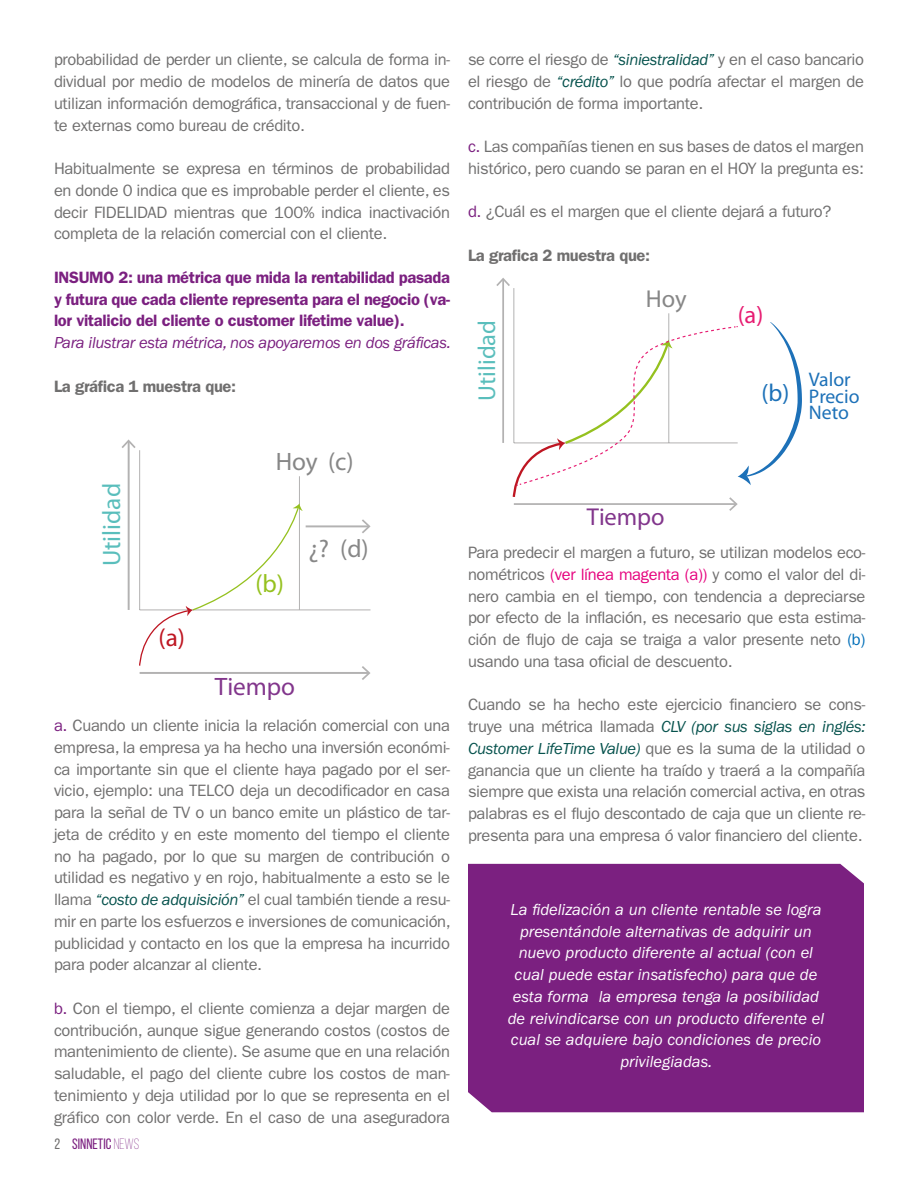
<style>
.page{position:relative;width:918px;height:1188px;background:#fff}
.page>*{position:absolute;margin:0;border:0;box-sizing:border-box;transform-origin:0 0}
.t1{font:25.2px "Myriad Pro";color:#878787}
.t2{font:25.2px "Myriad Pro";color:#5abebc}
.t3{font:25.2px "Myriad Pro";color:#82368c}
.t4{font:25.2px "Myriad Pro";color:#be1622}
.t5{font:25.2px "Myriad Pro";color:#95c11f}
.t6{font:24.45px "Myriad Pro";color:#5abebc}
.t7{font:24.45px "Myriad Pro";color:#82368c}
.t8{font:24.45px "Myriad Pro";color:#878787}
.t9{font:24.45px "Myriad Pro";color:#e71d72}
.t10{font:24.45px "Myriad Pro";color:#1d71b8}
.t11{font:19.65px/16.5px "Myriad Pro";color:#1d71b8}
.t12{font:16.5px/21.8px "ITC Franklin Gothic Std";letter-spacing:-.02em;color:#706f6f;text-align:justify}
.t13{font:italic 16.5px/21.8px "ITC Franklin Gothic Std";color:#fff;text-align:center}
.t14{font:600 16.5px/21.8px "ITC Franklin Gothic Std";letter-spacing:-.02em;color:#7b2080;text-align:justify}
.t15{font:italic 16.5px "ITC Franklin Gothic Std";letter-spacing:-.02em;color:#7b2080}
.t16{font:600 16.5px "ITC Franklin Gothic Std";letter-spacing:-.02em;color:#706f6f}
.t17{font:15px "Bebas Neue";color:#7b2080}
.s1{color:#7b2080}
.s2{font-style:italic;color:#06524d}
.s3{color:#706f6f}
.s4{font-weight:300}
.s5{color:#e6007d}
.s6{color:#006eb8}
</style>
<div class="page">
<div style="left:468px;top:864px;width:396px;height:248px;background:#7b2080"></div>
<hr style="left:128px;top:441px;width:2px;height:169px;background:#b3b2b2">
<svg style="left:122px;top:439px;width:14px;height:9px"></svg>
<hr style="left:306px;top:525px;width:63px;height:2px;background:#b3b2b2">
<svg style="left:362px;top:519px;width:9px;height:14px"></svg>
<hr style="left:139px;top:450px;width:1px;height:160px;background:#b3b2b2">
<hr style="left:299px;top:476px;width:1px;height:134px;background:#b3b2b2">
<hr style="left:140px;top:610px;width:231px;height:1px;background:#b3b2b2">
<hr style="left:140px;top:672px;width:229px;height:2px;background:#b3b2b2">
<svg style="left:362px;top:666px;width:9px;height:14px"></svg>
<svg style="left:139px;top:503px;width:164px;height:163px"></svg>
<hr style="left:502px;top:279px;width:2px;height:164px;background:#b3b2b2">
<svg style="left:496px;top:278px;width:14px;height:8px"></svg>
<hr style="left:514px;top:288px;width:1px;height:155px;background:#b3b2b2">
<hr style="left:668px;top:313px;width:1px;height:130px;background:#b3b2b2">
<svg style="left:512px;top:322px;width:290px;height:189px"></svg>
<p class="t12" style="left:54px;top:49px;width:398px">probabilidad de perder un cliente, se calcula de forma in&shy;dividual por medio de modelos de minería de datos que utilizan información demográfica, transaccional y de fuen&shy;te externas como bureau de crédito.</p>
<p class="t12" style="left:54px;top:158px;width:398px">Habitualmente se expresa en términos de probabilidad en donde 0 indica que es improbable perder el cliente, es decir FIDELIDAD mientras que 100% indica inactivación completa de la relación comercial con el cliente.</p>
<p class="t14" style="left:54px;top:266px;width:397px">INSUMO 2: una métrica que mida la rentabilidad pasada y futura que cada cliente representa para el negocio (va&shy;lor vitalicio del cliente o customer lifetime value).</p>
<p class="t15" style="left:54px;top:333px;width:398px">Para ilustrar esta métrica, nos apoyaremos en dos gráficas.</p>
<p class="t16" style="left:54px;top:376px;width:184px">La gráfica 1 muestra que:</p>
<h1 class="t2" style="left:96px;top:566px;width:85px;rotate:-90deg">Utilidad</h1>
<h1 class="t4" style="left:159px;top:622px;width:28px">(a)</h1>
<h1 class="t1" style="left:276px;top:446px;width:79px">Hoy (c)</h1>
<h1 class="t5" style="left:255px;top:568px;width:30px">(b)</h1>
<h1 class="t1" style="left:309px;top:533px;width:62px">¿? (d)</h1>
<h1 class="t3" style="left:215px;top:671px;width:82px">Tiempo</h1>
<p class="t12" style="left:54px;top:715px;width:398px"><span class="s1">a.</span> Cuando un cliente inicia la relación comercial con una empresa, la empresa ya ha hecho una inversión económi&shy;ca importante sin que el cliente haya pagado por el ser&shy;vicio, ejemplo: una TELCO deja un decodificador en casa para la señal de TV o un banco emite un plástico de tar&shy;jeta de crédito y en este momento del tiempo el cliente no ha pagado, por lo que su margen de contribución o utilidad es negativo y en rojo, habitualmente a esto se le llama <span class="s2">“costo de adquisición”</span> el cual también tiende a resu&shy;mir en parte los esfuerzos e inversiones de comunicación, publicidad y contacto en los que la empresa ha incurrido para poder alcanzar al cliente.</p>
<p class="t12" style="left:54px;top:997px;width:398px"><span class="s1">b.</span> Con el tiempo, el cliente comienza a dejar margen de contribución, aunque sigue generando costos (costos de mantenimiento de cliente). Se asume que en una relación saludable, el pago del cliente cubre los costos de man&shy;tenimiento y deja utilidad por lo que se representa en el gráfico con color verde. En el caso de una aseguradora</p>
<p class="t17" style="left:54px;top:1136px;width:86px"><span class="s3">2</span> SINNETIC <span class="s4">NEWS</span></p>
<p class="t12" style="left:468px;top:49px;width:398px">se corre el riesgo de <span class="s2">“siniestralidad”</span> y en el caso bancario el riesgo de <span class="s2">“crédito”</span> lo que podría afectar el margen de contribución de forma importante.</p>
<p class="t12" style="left:468px;top:136px;width:398px"><span class="s1">c.</span> Las compañías tienen en sus bases de datos el margen histórico, pero cuando se paran en el HOY la pregunta es:</p>
<p class="t12" style="left:468px;top:201px;width:365px"><span class="s1">d.</span> ¿Cuál es el margen que el cliente dejará a futuro?</p>
<p class="t16" style="left:468px;top:246px;width:184px">La grafica 2 muestra que:</p>
<h2 class="t6" style="left:472px;top:401px;width:82px;rotate:-90deg">Utilidad</h2>
<h2 class="t8" style="left:646px;top:284px;width:42px">Hoy</h2>
<h2 class="t7" style="left:587px;top:502px;width:79px">Tiempo</h2>
<h2 class="t9" style="left:738px;top:300px;width:27px">(a)</h2>
<h2 class="t10" style="left:762px;top:377px;width:29px">(b)</h2>
<p class="t11" style="left:809px;top:371px;width:52px">Valor<br>Precio<br>Neto</p>
<p class="t12" style="left:468px;top:542px;width:399px">Para predecir el margen a futuro, se utilizan modelos eco&shy;nométricos <span class="s5">(ver línea magenta (a))</span> y como el valor del di&shy;nero cambia en el tiempo, con tendencia a depreciarse por efecto de la inflación, es necesario que esta estima&shy;ción de flujo de caja se traiga a valor presente neto <span class="s6">(b) </span>usando una tasa oficial de descuento.</p>
<p class="t12" style="left:468px;top:694px;width:399px">Cuando se ha hecho este ejercicio financiero se cons&shy;truye una métrica llamada <span class="s2">CLV (por sus siglas en inglés:<br>Customer LifeTime Value)</span> que es la suma de la utilidad o ganancia que un cliente ha traído y traerá a la compañía siempre que exista una relación comercial activa, en otras palabras es el flujo descontado de caja que un cliente re&shy;presenta para una empresa ó valor financiero del cliente.</p>
<p class="t13" style="left:508px;top:899px;width:318px">La fidelización a un cliente rentable se logra presentándole alternativas de adquirir un nuevo producto diferente al actual (con el cual puede estar insatisfecho) para que de esta forma la empresa tenga la posibilidad de reivindicarse con un producto diferente el cual se adquiere bajo condiciones de precio privilegiadas.</p>
</div>
